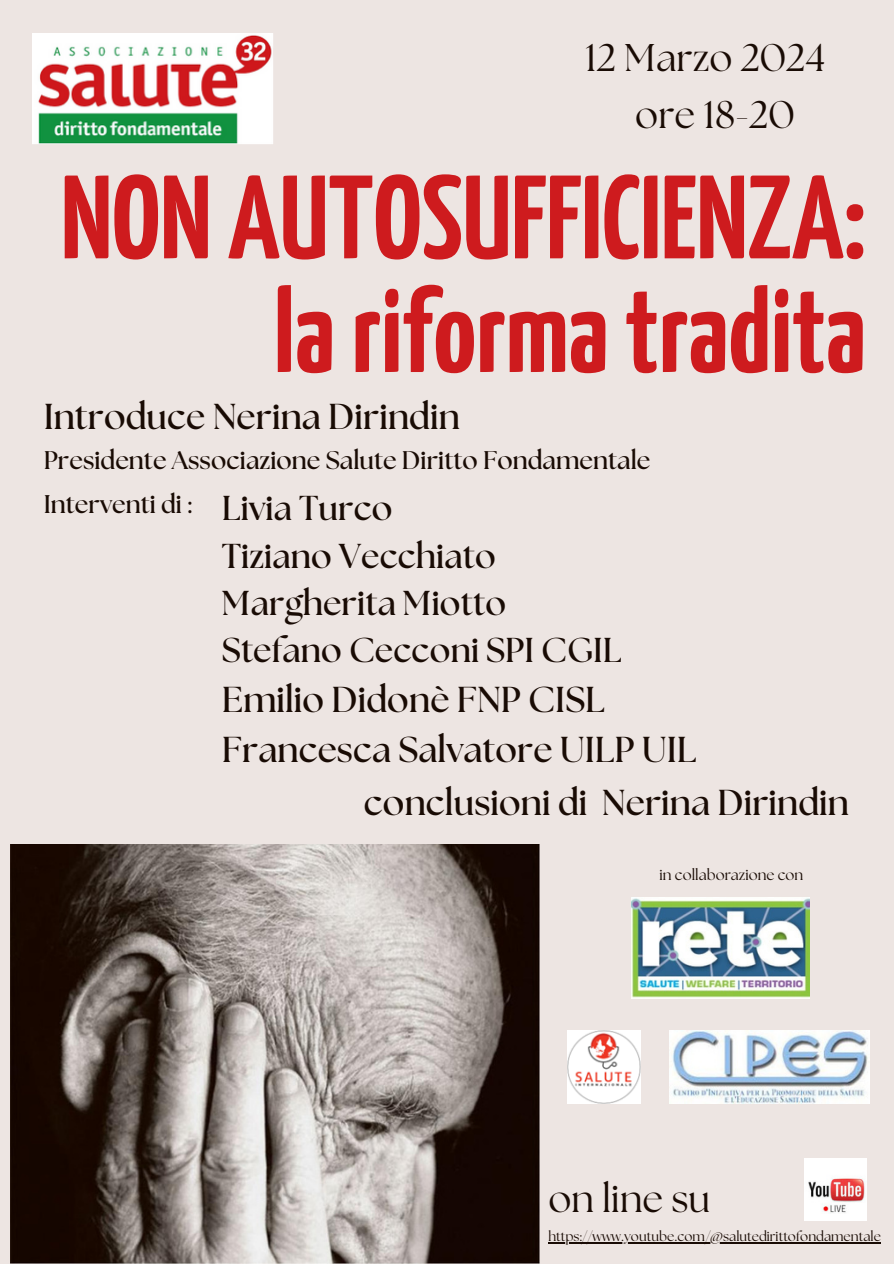
<style>
.page{position:relative;width:894px;height:1264px;background:#fff}
.page>*{position:absolute;margin:0;border:0;box-sizing:border-box;transform-origin:0 0}
.t1{font:700 118.2px/113.7px "Yanone Kaffeesatz";color:#ce1b1e;text-align:right}
.t2{font:38.55px "The Seasons";color:#190b04}
.t3{font:700 36px/50.7px "The Seasons";color:#190b04}
.t4{font:700 34.5px/47.2px "The Seasons";color:#190b04}
.t5{font:700 25.5px "The Seasons";color:#190b04}
.t6{font:15px "The Seasons";color:#190b04}
.t7{font:13.5px "The Seasons";color:#190b04}
.s1{font-weight:700}
</style>
<div class="page">
<div style="left:0;top:0;width:893px;height:1263px;background:#ede5e2"></div>
<img style="left:10px;top:844px;width:529px;height:419px">
<img style="left:33px;top:33px;width:240px;height:111px">
<img style="left:804px;top:1158px;width:61px;height:62px">
<img style="left:669px;top:1030px;width:200px;height:73px">
<img style="left:631px;top:897px;width:178px;height:101px">
<img style="left:567px;top:1030px;width:73px;height:73px">
<hr style="left:548px;top:1242px;width:332px;height:1px;background:#190b04">
<h5 class="t2" style="left:585px;top:41px;width:241px">12 Marzo 2024</h5>
<h5 class="t2" style="left:635px;top:97px;width:161px">ore 18<span class="s1">-</span>20</h5>
<h3 class="t1" style="left:61px;top:170px;width:806px">NON AUTOSUFFICIENZA: lariformatradita</h3>
<p class="t3" style="left:44px;top:392px;width:417px">Introduce Nerina Dirindin</p>
<p class="t5" style="left:44px;top:448px;width:608px">Presidente Associazione Salute Diritto Fondamentale</p>
<p class="t5" style="left:44px;top:493px;width:149px">Interventi di :</p>
<p class="t4" style="left:222px;top:486px;width:401px">Livia Turco<br>Tiziano Vecchiato<br>Margherita Miotto<br>Stefano Cecconi SPI CGIL</p>
<p class="t3" style="left:222px;top:675px;width:476px">Emilio Didonè FNP CISL<br>Francesca Salvatore UILP UIL</p>
<p class="t3" style="left:364px;top:779px;width:486px">conclusioni di Nerina Dirindin</p>
<p class="t6" style="left:659px;top:868px;width:145px">in collaborazione con</p>
<p class="t2" style="left:548px;top:1180px;width:163px">on line su</p>
<p class="t7" style="left:548px;top:1230px;width:334px">https://www.youtube.com/@salutedirittofondamentale</p>
</div>
